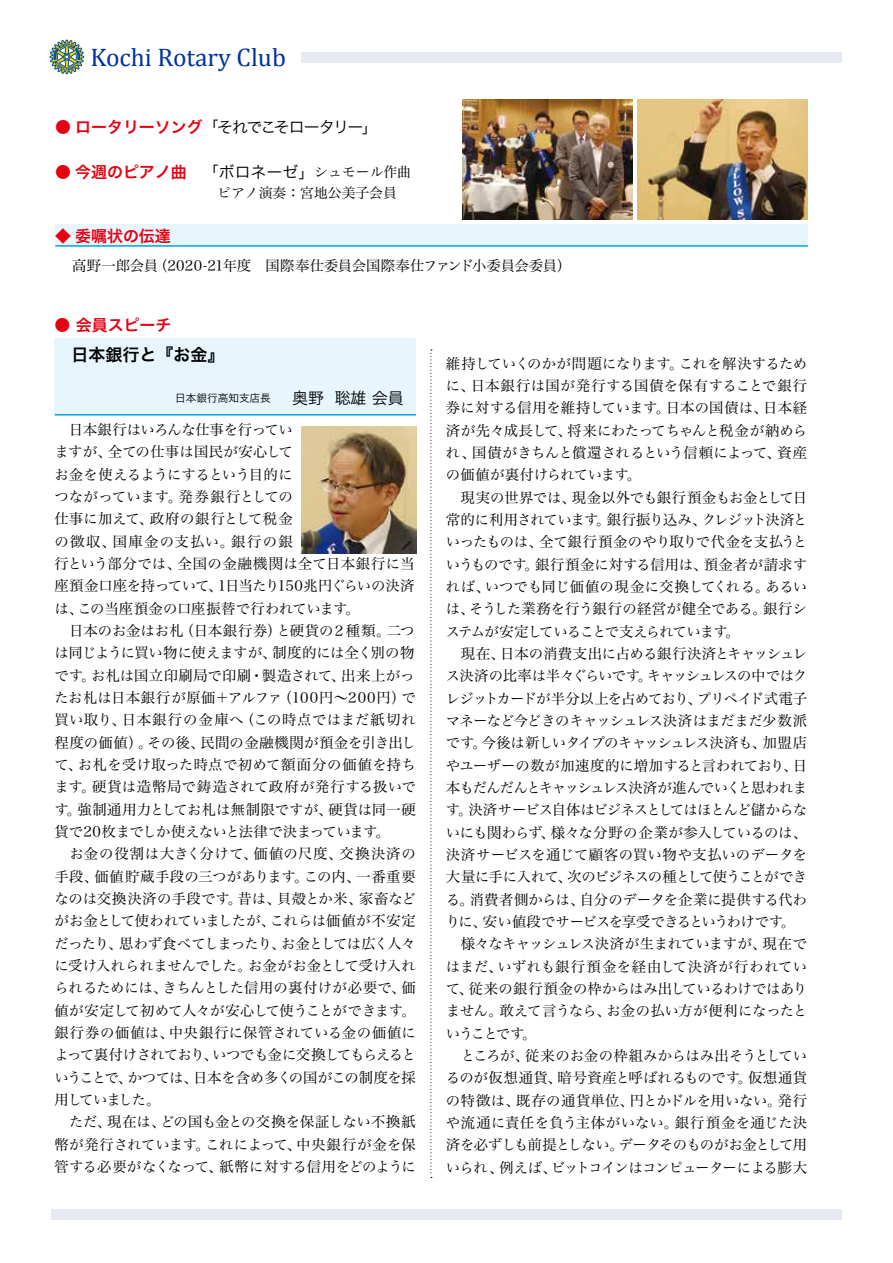
<style>
.page{position:relative;width:893px;height:1263px;background:#fff}
.page>*{position:absolute;margin:0;border:0;box-sizing:border-box;transform-origin:0 0}
.t1{font:25.5px "Cambria";color:#0033a0}
.t2{font:16.95px "Hira Kaku Pro W6";color:#000}
.t3{font:15.9px "Hira Kaku Pro W6";color:#e60012}
.t4{font:15.9px "Hira Kaku Pro W3";letter-spacing:-.1em;color:#000}
.t5{font:14.4px/22.4px "Hira Min Pro W3";letter-spacing:-.01em;color:#000}
.t6{font:13.8px "Hira Min Pro W3";color:#000}
.t7{font:10.65px "Hira Kaku Pro W3";color:#000}
.s1{font-family:"Hira Kaku Pro W6";color:#e60012}
.s2{font-family:"Hira Kaku Pro W3";color:#000}
.s3{font-family:"Hira Min Pro W3";font-size:13.8px;color:#000}
.s4{font-family:"Hira Kaku Pro W3"}
.s5{font-size:15.9px}
</style>
<div class="page">
<svg style="left:50px;top:39px;width:34px;height:36px"></svg>
<div style="left:51px;top:1209px;width:791px;height:10px;background:#e7eaf3"></div>
<div style="left:302px;top:52px;width:540px;height:11px;background:#e7eaf3"></div>
<div style="left:55px;top:225px;width:753px;height:21px;background:#e6f6fc"></div>
<hr style="left:55px;top:245px;width:753px;height:2px;background:#00a4e1">
<img style="left:637px;top:100px;width:170px;height:119px">
<img style="left:463px;top:100px;width:170px;height:119px">
<div style="left:55px;top:339px;width:361px;height:76px;background:#e6f6fc"></div>
<hr style="left:55px;top:414px;width:361px;height:1px;background:#00a4e1">
<img style="left:301px;top:426px;width:115px;height:128px">
<svg style="left:430px;top:349px;width:2px;height:829px"></svg>
<h1 class="t1" style="left:91px;top:42px;width:197px">Kochi Rotary Club</h1>
<p class="t4" style="left:55px;top:113px;width:324px"><span class="s1">● ロータリーソング</span>「それでこそロータリー」</p>
<p class="t3" style="left:55px;top:157px;width:357px">● 今週のピアノ曲<span class="s2">　「ボロネーゼ」</span><span class="s3">シュモール作曲</span></p>
<p class="t6" style="left:217px;top:181px;width:181px">ピアノ演奏：宮地公美子会員</p>
<p class="t3" style="left:55px;top:221px;width:117px"><span class="s4">◆</span> 委嘱状の伝達</p>
<p class="t5" style="left:72px;top:253px;width:515px">高野一郎会員（2020-21年度　国際奉仕委員会国際奉仕ファンド小委員会委員）　</p>
<p class="t3" style="left:55px;top:310px;width:118px">● 会員スピーチ</p>
<p class="t2" style="left:54px;top:339px;width:172px">　日本銀行と『お金』</p>
<p class="t7" style="left:175px;top:388px;width:230px">日本銀行高知支店長　　<span class="s5">奥野 聡雄 会員</span></p>
<p class="t5" style="left:54px;top:417px;width:363px">　日本銀行はいろんな仕事を行ってい<br>ますが、全ての仕事は国民が安心して<br>お金を使えるようにするという目的に<br>つながっています。発券銀行としての<br>仕事に加えて、政府の銀行として税金<br>の徴収、国庫金の支払い。銀行の銀<br>行という部分では、全国の金融機関は全て日本銀行に当座預金口座を持っていて、1日当たり150兆円ぐらいの決済は、この当座預金の口座振替で行われています。<br>　日本のお金はお札（日本銀行券）と硬貨の２種類。二つは同じように買い物に使えますが、制度的には全く別の物です。お札は国立印刷局で印刷・製造されて、出来上がったお札は日本銀行が原価＋アルファ（100円〜200円）で買い取り、日本銀行の金庫へ（この時点ではまだ紙切れ程度の価値）。その後、民間の金融機関が預金を引き出して、お札を受け取った時点で初めて額面分の価値を持ちます。硬貨は造幣局で鋳造されて政府が発行する扱いです。強制通用力としてお札は無制限ですが、硬貨は同一硬貨で20枚までしか使えないと法律で決まっています。<br>　お金の役割は大きく分けて、価値の尺度、交換決済の手段、価値貯蔵手段の三つがあります。この内、一番重要なのは交換決済の手段です。昔は、貝殻とか米、家畜などがお金として使われていましたが、これらは価値が不安定だったり、思わず食べてしまったり、お金としては広く人々に受け入れられませんでした。お金がお金として受け入れられるためには、きちんとした信用の裏付けが必要で、価値が安定して初めて人々が安心して使うことができます。銀行券の価値は、中央銀行に保管されている金の価値によって裏付けされており、いつでも金に交換してもらえるということで、かつては、日本を含め多くの国がこの制度を採用していました。<br>　ただ、現在は、どの国も金との交換を保証しない不換紙幣が発行されています。これによって、中央銀行が金を保管する必要がなくなって、紙幣に対する信用をどのように</p>
<p class="t5" style="left:446px;top:351px;width:363px">維持していくのかが問題になります。これを解決するために、日本銀行は国が発行する国債を保有することで銀行券に対する信用を維持しています。日本の国債は、日本経済が先々成長して、将来にわたってちゃんと税金が納められ、国債がきちんと償還されるという信頼によって、資産の価値が裏付けられています。<br>　現実の世界では、現金以外でも銀行預金もお金として日常的に利用されています。銀行振り込み、クレジット決済といったものは、全て銀行預金のやり取りで代金を支払うというものです。銀行預金に対する信用は、預金者が請求すれば、いつでも同じ価値の現金に交換してくれる。あるいは、そうした業務を行う銀行の経営が健全である。銀行システムが安定していることで支えられています。<br>　現在、日本の消費支出に占める銀行決済とキャッシュレス決済の比率は半々ぐらいです。キャッシュレスの中ではクレジットカードが半分以上を占めており、プリペイド式電子マネーなど今どきのキャッシュレス決済はまだまだ少数派です。今後は新しいタイプのキャッシュレス決済も、加盟店やユーザーの数が加速度的に増加すると言われており、日本もだんだんとキャッシュレス決済が進んでいくと思われます。決済サービス自体はビジネスとしてはほとんど儲からないにも関わらず、様々な分野の企業が参入しているのは、決済サービスを通じて顧客の買い物や支払いのデータを大量に手に入れて、次のビジネスの種として使うことができる。消費者側からは、自分のデータを企業に提供する代わりに、安い値段でサービスを享受できるというわけです。　様々なキャッシュレス決済が生まれていますが、現在ではまだ、いずれも銀行預金を経由して決済が行われていて、従来の銀行預金の枠からはみ出しているわけではありません。敢えて言うなら、お金の払い方が便利になったということです。<br>　ところが、従来のお金の枠組みからはみ出そうとしているのが仮想通貨、暗号資産と呼ばれるものです。仮想通貨の特徴は、既存の通貨単位、円とかドルを用いない。発行や流通に責任を負う主体がいない。銀行預金を通じた決済を必ずしも前提としない。データそのものがお金として用いられ、例えば、ビットコインはコンピューターによる膨大</p>
</div>
